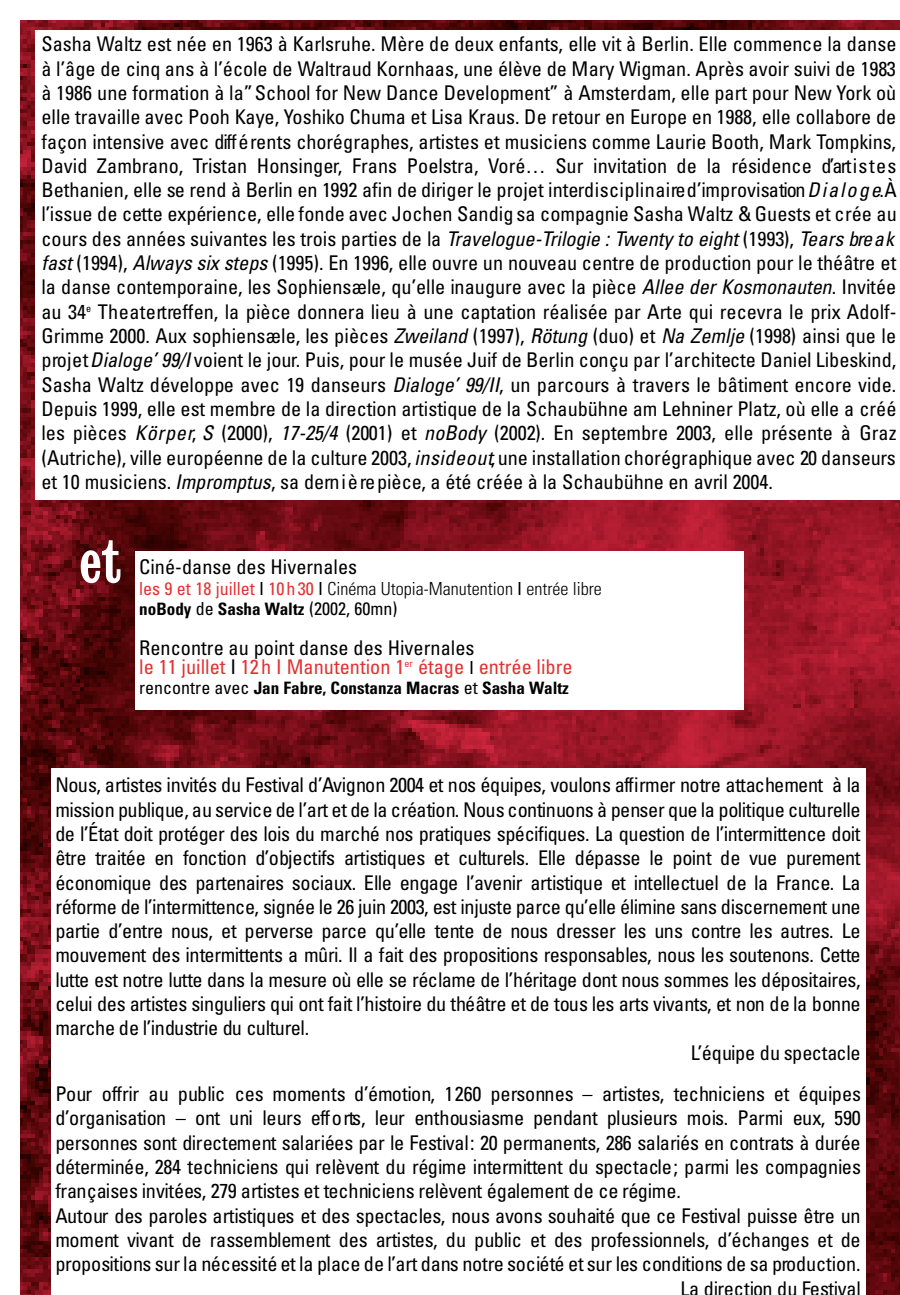
<style>
.page{position:relative;width:900px;height:1295px;background:#fff}
.page>*{position:absolute;margin:0;border:0;box-sizing:border-box;transform-origin:0 0}
.t1{font:700 condensed 67.5px "Consort";color:#fff;scale:.86 1}
.t2{font:condensed 20.25px/24.3px "Univers";color:#000}
.t3{font:condensed 20.25px "Univers";letter-spacing:-.02em;color:#000}
.t4{font:condensed 20.25px/18.9px "Univers";color:#e43131}
.t5{font:300 condensed 18px "Univers";color:#000}
.t6{font:700 condensed 17.1px "Univers";color:#000}
.s1{font-style:italic}
.s2{font-weight:400;color:#e43131}
.s3{font-weight:400}
.s4{font-weight:400;font-size:18px}
.s5{color:#000}
.s6{font-size:18px;color:#000}
</style>
<div class="page">
<img style="left:20px;top:20px;width:879px;height:1275px">
<div style="left:51px;top:768px;width:813px;height:527px;background:#fff"></div>
<div style="left:35px;top:30px;width:864px;height:470px;background:#fff"></div>
<div style="left:135px;top:551px;width:608px;height:158px;background:#fff"></div>
<p class="t2" style="left:41px;top:34px;width:856px">Sasha Waltz est née en 1963 à Karlsruhe. Mère de deux enfants, elle vit à Berlin. Elle commence la danse à l’âge de cinq ans à l’école de Waltraud Kornhaas, une élève de Mary Wigman. Après avoir suivi de 1983 à 1986 une formation à la”School for New Dance Development” à Amsterdam, elle part pour New York où elle travaille avec Pooh Kaye, Yoshiko Chuma et Lisa Kraus. De retour en Europe en 1988, elle collabore de façon intensive avec diff é rents chorégraphes, artistes et musiciens comme Laurie Booth, Mark To m p k in s , David Zambrano, Tristan Honsinger, Frans Poelstra, Voré… Sur invitation de la résidence d’art i s t e s Bethanien, elle se rend à Berlin en 1992 afin de diriger le projet interd is c ip lin a ire d’improvisation <span class="s1">D i a l o g e</span>.À l’issue de cette expérience, elle fonde avec Jochen Sandig sa compagnie Sasha Waltz &amp; Guests et crée au cours des années suivantes les trois parties de la <span class="s1">Tr a v e lo g u e - Tr ilo g ie : Twenty to eight</span> (1993), <span class="s1">Tears bre a k fast</span> (1994), <span class="s1">Always six steps</span> (1995). En 1996, elle ouvre un nouveau centre de production pour le théâtre et la danse contemporaine, les Sophiensæle, qu’elle inaugure avec la pièce <span class="s1">Allee der Kosmonauten</span>. Invitée au 34<sup>e</sup> T h e a te rtre ffen, la pièce donnera lieu à une captation réalisée par Arte qui recevra le prix Adolf-Grimme 2000. Aux sophiensæle, les pièces <span class="s1">Z w e ila n d</span> (1997), <span class="s1">R ö tu n g</span> (duo) et <span class="s1">Na Zemlje</span> (1998) ainsi que le p ro je t<span class="s1">Dialoge’ 99/I</span> voient le jour. Puis, pour le musée Juif de Berlin conçu par l’architecte Daniel Libeskind, Sasha Waltz développe avec 19 danseurs <span class="s1">Dialoge’ 99/II</span>, un parcours à travers le bâtiment encore vide.<br>Depuis 1999, elle est membre de la direction artistique de la Schaubühne am Lehniner Platz, où elle a créé les pièces <span class="s1">K ö r p e r</span>, <span class="s1">S</span> (2000), <span class="s1">1 7 - 2 5 /4</span> (2001) et <span class="s1">n o B o d y</span> (2002). En septembre 2003, elle présente à Graz (Autriche), ville européenne de la culture 2003, <span class="s1">in s id e o u t</span>, une installation chorégraphique avec 20 danseurs et 10 musiciens. <span class="s1">Im p ro m p tu s</span>, sa dern i è re pièce, a été créée à la Schaubühne en avril 2004.</p>
<h1 class="t1" style="left:79px;top:537px;width:51px">et</h1>
<p class="t2" style="left:139px;top:557px;width:219px">Ciné-danse des Hivernales</p>
<p class="t5" style="left:139px;top:581px;width:464px"><span class="s2">les 9 et 18 juillet</span> <span class="s3">I</span> <span class="s2">10h 30</span> <span class="s3">I</span> Cinéma Utopia-Manutention <span class="s3">I</span> entrée libre</p>
<p class="t6" style="left:139px;top:602px;width:260px">noBody <span class="s4">de</span> Sasha Waltz <span class="s4">(2002, 60mn)</span></p>
<p class="t4" style="left:139px;top:640px;width:435px"><span class="s5">Rencontre au point danse des Hivernales<br></span>le 11 juillet <span class="s5">I</span> 12h I Manutention 1<sup>er</sup> étage <span class="s6">I</span> entrée libre</p>
<p class="t6" style="left:139px;top:682px;width:431px"><span class="s4">rencontre avec</span> Jan Fabre, Constanza Macras <span class="s4">et</span> Sasha Waltz</p>
<p class="t3" style="left:55px;top:777px;width:806px">Nous, artistes invités du Festival d’Avignon 2004 et nos équipes, voulons affirmer notre attachement à la</p>
<p class="t3" style="left:55px;top:802px;width:806px">mission publique, au service de l’art et de la création. Nous continuons à penser que la politique culture lle</p>
<p class="t3" style="left:55px;top:826px;width:806px">de l’État doit protéger des lois du marché nos pratiques spécifiques. La question de l’intermittence doit</p>
<p class="t3" style="left:55px;top:850px;width:806px">ê tre traitée en fonction d’objectifs artistiques et culturels. Elle dépasse le point de vue pure m e n t</p>
<p class="t3" style="left:55px;top:875px;width:806px">économique des parte n a ires sociaux. Elle engage l’avenir artistique et intellectuel de la France. La</p>
<p class="t3" style="left:55px;top:899px;width:806px">ré fo rme de l’intermittence, signée le 26 juin 2003, est injuste parce qu’elle élimine sans discernement une</p>
<p class="t3" style="left:55px;top:923px;width:806px">p a rtie d’entre nous, et perverse parce qu’elle tente de nous dresser les uns contre les autres. Le</p>
<p class="t3" style="left:55px;top:947px;width:806px">mouvement des intermittents a mûri. Il a fait des propositions responsables, nous les soutenons. Cette</p>
<p class="t3" style="left:55px;top:972px;width:806px">lutte est notre lutte dans la mesure où elle se réclame de l’héritage dont nous sommes les dépositaire s ,</p>
<p class="t3" style="left:55px;top:996px;width:806px">celui des artistes singuliers qui ont fait l’histoire du théâtre et de tous les arts vivants, et non de la bonne</p>
<p class="t3" style="left:55px;top:1020px;width:255px">m a rche de l’industrie du culture l.</p>
<p class="t2" style="left:690px;top:1042px;width:171px">L’équipe du spectacle</p>
<p class="t2" style="left:55px;top:1083px;width:807px">Pour offrir au public ces moments d’émotion, 1260 personnes – artistes, techniciens et équipes</p>
<p class="t3" style="left:55px;top:1110px;width:806px">d ’o rganisation – ont uni leurs eff o rts, leur enthousiasme pendant plusieurs mois. Parmi eux, 590</p>
<p class="t3" style="left:55px;top:1135px;width:806px">personnes sont directement salariées par le Festival: 20 permanents, 286 salariés en contrats à durée</p>
<p class="t2" style="left:55px;top:1156px;width:806px">d é te rminée, 284 techniciens qui relèvent du régime intermittent du spectacle; parmi les compagnies</p>
<p class="t2" style="left:55px;top:1181px;width:627px">françaises invitées, 279 artistes et techniciens relèvent également de ce régime.</p>
<p class="t2" style="left:55px;top:1205px;width:806px">Autour des paroles artistiques et des spectacles, nous avons souhaité que ce Festival puisse être un</p>
<p class="t2" style="left:55px;top:1229px;width:806px">moment vivant de rassemblement des artistes, du public et des professionnels, d’échanges et de</p>
<p class="t2" style="left:55px;top:1254px;width:806px">p ropositions surla nécessité et la place de l’art dans notre société et sur les conditions de sa pro d u c tio n .</p>
<p class="t3" style="left:680px;top:1280px;width:182px">La direction du Festival</p>
</div>
